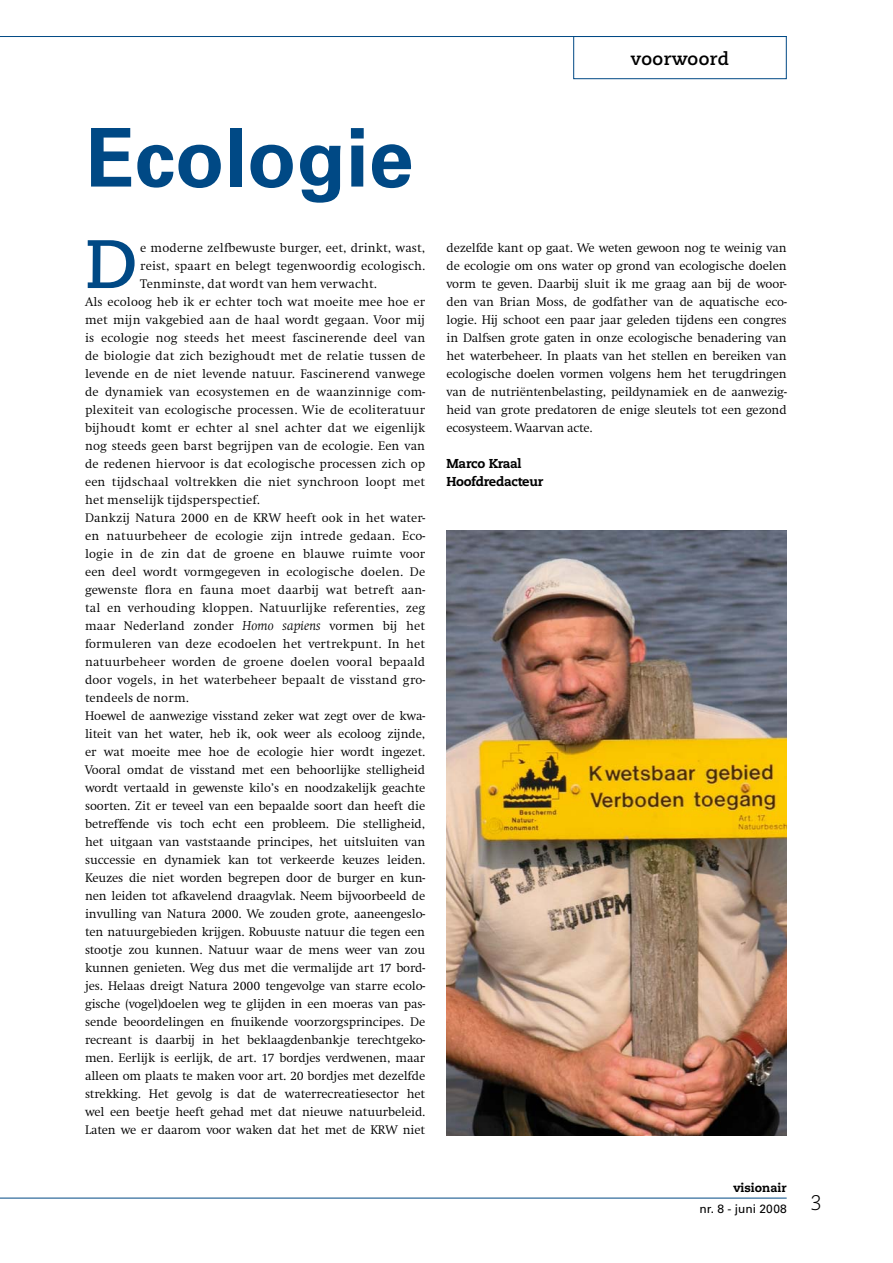
<style>
.page{position:relative;width:893px;height:1263px;background:#fff}
.page>*{position:absolute;margin:0;border:0;box-sizing:border-box;transform-origin:0 0}
.t1{font:700 81px "Univers";color:#004985}
.t2{font:68.25px "Caecilia Bold Os F";color:#004985}
.t3{font:21px "Caecilia Light Os F";color:#000}
.t4{font:18px "Caecilia Bold Os F";letter-spacing:.02em;color:#000}
.t5{font:300 12.9px/18px "Swift";letter-spacing:-.01em;color:#000;text-align:justify}
.t6{font:300 12.9px "Swift";letter-spacing:.01em;color:#000}
.t7{font:12.9px/18px "Caecilia Heavy Os F";letter-spacing:-.02em;color:#000}
.t8{font:12px "Univers";color:#000}
.t9{font:12px "Caecilia Heavy Os F";color:#000}
.s1{font-style:italic}
</style>
<div class="page">
<img style="left:446px;top:530px;width:341px;height:605px">
<div style="left:573px;top:36px;width:214px;height:43px;border:1px solid #004985"></div>
<hr style="left:0;top:36px;width:787px;height:1px;background:#004985">
<hr style="left:0;top:1198px;width:787px;height:1px;background:#004985">
<h3 class="t4" style="left:631px;top:48px;width:100px">voorwoord</h3>
<h1 class="t1" style="left:85px;top:111px;width:330px">Ecologie</h1>
<h2 class="t2" style="left:85px;top:224px;width:55px">D</h2>
<p class="t5" style="left:446px;top:239px;width:342px">dezelfde kant op gaat. We weten gewoon nog te weinig van de ecologie om ons water op grond van ecologische doelen vorm te geven. Daarbij sluit ik me graag aan bij de woor&shy;den van Brian Moss, de godfather van de aquatische eco&shy;logie. Hij schoot een paar jaar geleden tijdens een congres in Dalfsen grote gaten in onze ecologische benadering van het waterbeheer. In plaats van het stellen en bereiken van ecologische doelen vormen volgens hem het terugdringen van de nutriëntenbelasting, peildynamiek en de aanwezig&shy;heid van grote predatoren de enige sleutels tot een gezond ecosysteem. Waarvan acte.</p>
<p class="t7" style="left:446px;top:454px;width:98px">Marco Kraal<br>Hoofdredacteur</p>
<p class="t6" style="left:140px;top:241px;width:286px">e moderne zelfbewuste burger, eet, drinkt, wast,</p>
<p class="t6" style="left:140px;top:259px;width:286px">reist, spaart en belegt tegenwoordig ecologisch.</p>
<p class="t6" style="left:140px;top:277px;width:238px">Tenminste, dat wordt van hem verwacht.</p>
<p class="t6" style="left:85px;top:295px;width:342px">Als ecoloog heb ik er echter toch wat moeite mee hoe er</p>
<p class="t6" style="left:85px;top:313px;width:342px">met mijn vakgebied aan de haal wordt gegaan. Voor mij</p>
<p class="t6" style="left:85px;top:331px;width:342px">is ecologie nog steeds het meest fascinerende deel van</p>
<p class="t6" style="left:85px;top:349px;width:342px">de biologie dat zich bezighoudt met de relatie tussen de</p>
<p class="t6" style="left:85px;top:367px;width:342px">levende en de niet levende natuur. Fascinerend vanwege</p>
<p class="t6" style="left:85px;top:385px;width:342px">de dynamiek van ecosystemen en de waanzinnige com-</p>
<p class="t6" style="left:85px;top:403px;width:342px">plexiteit van ecologische processen. Wie de ecoliteratuur</p>
<p class="t6" style="left:85px;top:421px;width:342px">bijhoudt komt er echter al snel achter dat we eigenlijk</p>
<p class="t6" style="left:85px;top:439px;width:342px">nog steeds geen barst begrijpen van de ecologie. Een van</p>
<p class="t6" style="left:85px;top:457px;width:342px">de redenen hiervoor is dat ecologische processen zich op</p>
<p class="t6" style="left:85px;top:475px;width:342px">een tijdschaal voltrekken die niet synchroon loopt met</p>
<p class="t6" style="left:85px;top:493px;width:176px">het menselijk tijdsperspectief.</p>
<p class="t6" style="left:85px;top:511px;width:342px">Dankzij Natura 2000 en de KRW heeft ook in het water-</p>
<p class="t6" style="left:85px;top:529px;width:342px">en natuurbeheer de ecologie zijn intrede gedaan. Eco-</p>
<p class="t6" style="left:85px;top:547px;width:342px">logie in de zin dat de groene en blauwe ruimte voor</p>
<p class="t6" style="left:85px;top:565px;width:342px">een deel wordt vormgegeven in ecologische doelen. De</p>
<p class="t6" style="left:85px;top:583px;width:342px">gewenste flora en fauna moet daarbij wat betreft aan-</p>
<p class="t6" style="left:85px;top:601px;width:342px">tal en verhouding kloppen. Natuurlijke referenties, zeg</p>
<p class="t6" style="left:85px;top:619px;width:342px">maar Nederland zonder <span class="s1">Homo sapiens</span> vormen bij het</p>
<p class="t6" style="left:85px;top:637px;width:342px">formuleren van deze ecodoelen het vertrekpunt. In het</p>
<p class="t6" style="left:85px;top:655px;width:342px">natuurbeheer worden de groene doelen vooral bepaald</p>
<p class="t6" style="left:85px;top:673px;width:342px">door vogels, in het waterbeheer bepaalt de visstand gro-</p>
<p class="t6" style="left:85px;top:691px;width:105px">tendeels de norm.</p>
<p class="t5" style="left:85px;top:707px;width:342px">Hoewel de aanwezige visstand zeker wat zegt over de kwa-</p>
<p class="t5" style="left:85px;top:725px;width:342px">liteit van het water, heb ik, ook weer als ecoloog zijnde,</p>
<p class="t5" style="left:85px;top:743px;width:342px">er wat moeite mee hoe de ecologie hier wordt ingezet.</p>
<p class="t5" style="left:85px;top:761px;width:342px">Vooral omdat de visstand met een behoorlijke stelligheid</p>
<p class="t5" style="left:85px;top:779px;width:342px">wordt vertaald in gewenste kilo’s en noodzakelijk geachte</p>
<p class="t5" style="left:85px;top:797px;width:342px">soorten. Zit er teveel van een bepaalde soort dan heeft die</p>
<p class="t5" style="left:85px;top:815px;width:342px">betreffende vis toch echt een probleem. Die stelligheid,</p>
<p class="t5" style="left:85px;top:833px;width:342px">het uitgaan van vaststaande principes, het uitsluiten van</p>
<p class="t5" style="left:85px;top:851px;width:342px">successie en dynamiek kan tot verkeerde keuzes leiden.</p>
<p class="t5" style="left:85px;top:869px;width:342px">Keuzes die niet worden begrepen door de burger en kun-</p>
<p class="t5" style="left:85px;top:887px;width:342px">nen leiden tot afkavelend draagvlak. Neem bijvoorbeeld de</p>
<p class="t5" style="left:85px;top:905px;width:342px">invulling van Natura 2000. We zouden grote, aaneengeslo-</p>
<p class="t5" style="left:85px;top:923px;width:342px">ten natuurgebieden krijgen. Robuuste natuur die tegen een</p>
<p class="t5" style="left:85px;top:941px;width:342px">stootje zou kunnen. Natuur waar de mens weer van zou</p>
<p class="t5" style="left:85px;top:959px;width:342px">kunnen genieten. Weg dus met die vermalijde art 17 bord-</p>
<p class="t5" style="left:85px;top:977px;width:342px">jes. Helaas dreigt Natura 2000 tengevolge van starre ecolo-</p>
<p class="t5" style="left:85px;top:995px;width:342px">gische (vogel)doelen weg te glijden in een moeras van pas-</p>
<p class="t5" style="left:85px;top:1013px;width:342px">sende beoordelingen en fnuikende voorzorgsprincipes. De</p>
<p class="t5" style="left:85px;top:1031px;width:342px">recreant is daarbij in het beklaagdenbankje terechtgeko-</p>
<p class="t5" style="left:85px;top:1049px;width:342px">men. Eerlijk is eerlijk, de art. 17 bordjes verdwenen, maar</p>
<p class="t5" style="left:85px;top:1067px;width:342px">alleen om plaats te maken voor art. 20 bordjes met dezelfde</p>
<p class="t5" style="left:85px;top:1085px;width:342px">strekking. Het gevolg is dat de waterrecreatiesector het</p>
<p class="t5" style="left:85px;top:1103px;width:342px">wel een beetje heeft gehad met dat nieuwe natuurbeleid.</p>
<p class="t5" style="left:85px;top:1121px;width:342px">Laten we er daarom voor waken dat het met de KRW niet</p>
<p class="t9" style="left:733px;top:1180px;width:55px">visionair</p>
<p class="t8" style="left:699px;top:1201px;width:89px">nr. 8 - juni 2008</p>
<h3 class="t3" style="left:810px;top:1186px;width:13px">3</h3>
</div>
